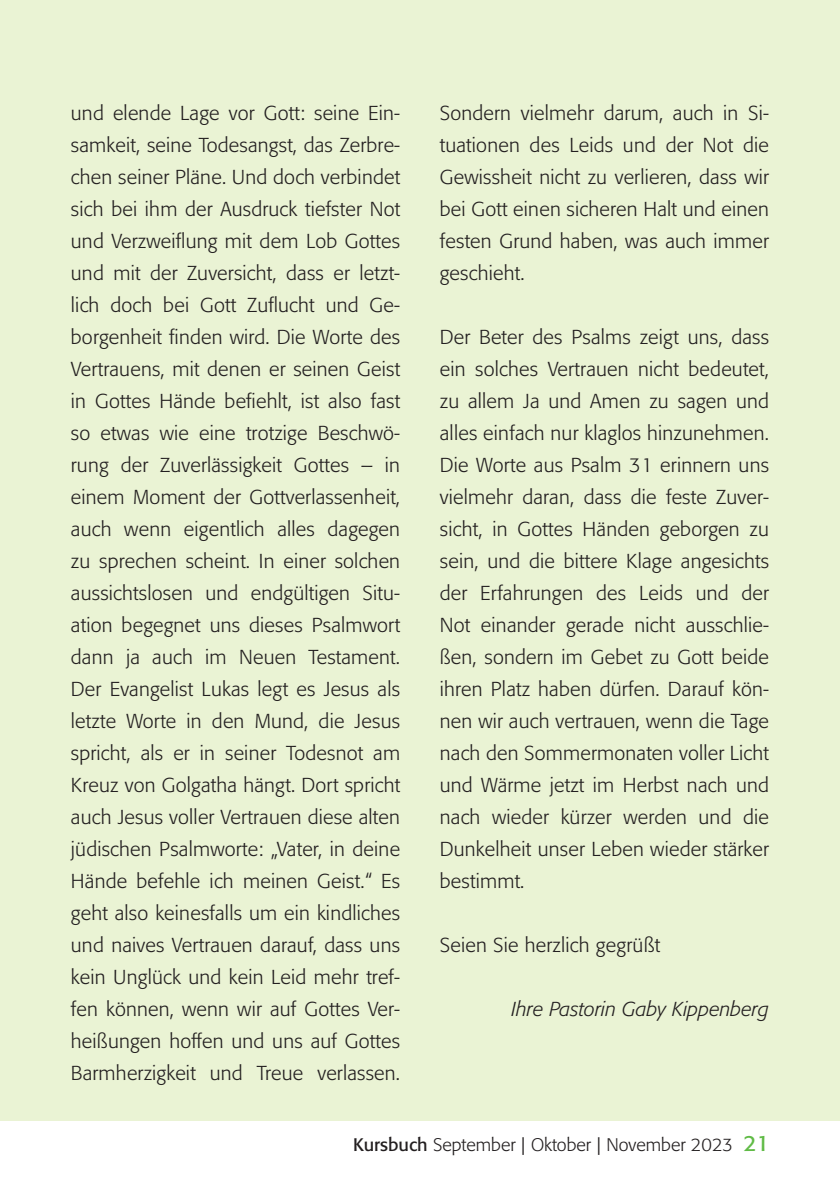
<style>
.page{position:relative;width:840px;height:1191px;background:#fff}
.page>*{position:absolute;margin:0;border:0;box-sizing:border-box;transform-origin:0 0}
.t1{font:300 20px/32px "Formata";letter-spacing:.01em;color:#231f20;text-align:justify}
.t2{font:italic 300 20px "Formata";color:#231f20}
.t3{font:300 18px "Formata";color:#231f20}
.s1{font-weight:400}
.s2{font-weight:400;font-size:22px;color:#60bb46}
</style>
<div class="page">
<div style="left:0;top:0;width:839px;height:1120px;background:#eaf3d4"></div>
<p class="t1" style="left:71px;top:97px;width:330px">und elende Lage vor Gott: seine Ein&shy;samkeit, seine Todesangst, das Zerbre&shy;chen seiner Pläne. Und doch verbindet sich bei ihm der Ausdruck tiefster Not und Verzweiflung mit dem Lob Gottes und mit der Zuversicht, dass er letzt&shy;lich doch bei Gott Zuflucht und Ge&shy;borgenheit finden wird. Die Worte des Vertrauens, mit denen er seinen Geist in Gottes Hände befiehlt, ist also fast so etwas wie eine trotzige Beschwö&shy;rung der Zuverlässigkeit Gottes – in einem Moment der Gottverlassenheit, auch wenn eigentlich alles dagegen zu sprechen scheint. In einer solchen aussichtslosen und endgültigen Situ&shy;ation begegnet uns dieses Psalmwort dann ja auch im Neuen Testament.<br>Der Evangelist Lukas legt es Jesus als letzte Worte in den Mund, die Jesus spricht, als er in seiner Todesnot am Kreuz von Golgatha hängt. Dort spricht auch Jesus voller Vertrauen diese alten jüdischen Psalmworte: „Vater, in deine Hände befehle ich meinen Geist.“ Es geht also keinesfalls um ein kindliches und naives Vertrauen darauf, dass uns kein Unglück und kein Leid mehr tref&shy;fen können, wenn wir auf Gottes Ver&shy;heißungen hoffen und uns auf Gottes Barmherzigkeit und Treue verlassen.</p>
<p class="t1" style="left:439px;top:97px;width:330px">Sondern vielmehr darum, auch in Si&shy;tuationen des Leids und der Not die Gewissheit nicht zu verlieren, dass wir bei Gott einen sicheren Halt und einen festen Grund haben, was auch immer geschieht.</p>
<p class="t1" style="left:439px;top:321px;width:330px">Der Beter des Psalms zeigt uns, dass ein solches Vertrauen nicht bedeutet, zu allem Ja und Amen zu sagen und alles einfach nur klaglos hinzunehmen.<br>Die Worte aus Psalm 31 erinnern uns vielmehr daran, dass die feste Zuver&shy;sicht, in Gottes Händen geborgen zu sein, und die bittere Klage angesichts der Erfahrungen des Leids und der Not einander gerade nicht ausschlie&shy;ßen, sondern im Gebet zu Gott beide ihren Platz haben dürfen. Darauf kön&shy;nen wir auch vertrauen, wenn die Tage nach den Sommermonaten voller Licht und Wärme jetzt im Herbst nach und nach wieder kürzer werden und die Dunkelheit unser Leben wieder stärker bestimmt.</p>
<p class="t1" style="left:439px;top:929px;width:222px">Seien Sie herzlich gegrüßt</p>
<p class="t2" style="left:511px;top:997px;width:259px">Ihre Pastorin Gaby Kippenberg</p>
<p class="t3" style="left:353px;top:1134px;width:417px"><span class="s1">Kursbuch</span> September | Oktober | November 2023 <span class="s2">21</span></p>
</div>
